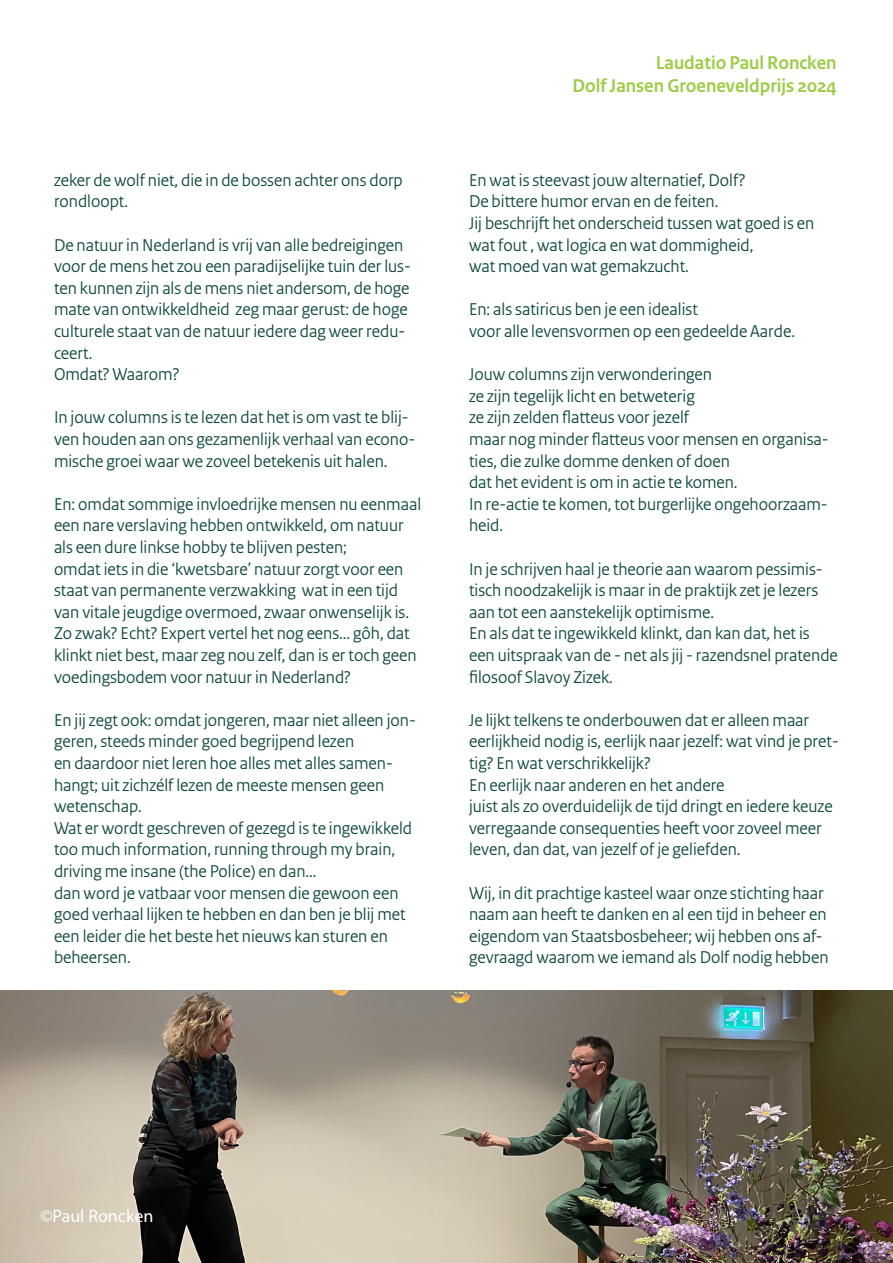
<style>
.page{position:relative;width:893px;height:1263px;background:#fff}
.page>*{position:absolute;margin:0;border:0;box-sizing:border-box;transform-origin:0 0}
.t1{font:700 19.5px "Rijksoverheid Sans Heading";color:#9ccc46}
.t2{font:18px/21.6px "Rijksoverheid Sans Heading";color:#0e493a}
.t3{font:18px "Myriad Pro";color:#fff}
</style>
<div class="page">
<img style="left:0;top:991px;width:893px;height:272px">
<p class="t2" style="left:54px;top:169px;width:350px">zeker de wolf niet, die in de bossen achter ons dorp rondloopt.</p>
<p class="t2" style="left:54px;top:234px;width:358px">De natuur in Nederland is vrij van alle bedreigingen voor de mens het zou een paradijselijke tuin der lus&shy;ten kunnen zijn als de mens niet andersom, de hoge mate van ontwikkeldheid zeg maar gerust: de hoge culturele staat van de natuur iedere dag weer redu&shy;ceert.</p>
<p class="t2" style="left:54px;top:364px;width:127px">Omdat? Waarom?</p>
<p class="t2" style="left:54px;top:407px;width:363px">In jouw columns is te lezen dat het is om vast te blij&shy;ven houden aan ons gezamenlijk verhaal van econo&shy;mische groei waar we zoveel betekenis uit halen.</p>
<p class="t2" style="left:54px;top:493px;width:369px">En: omdat sommige invloedrijke mensen nu eenmaal een nare verslaving hebben ontwikkeld, om natuur als een dure linkse hobby te blijven pesten;</p>
<p class="t2" style="left:54px;top:558px;width:357px">omdat iets in die ‘kwetsbare’ natuur zorgt voor een staat van permanente verzwakking wat in een tijd van vitale jeugdige overmoed, zwaar onwenselijk is.</p>
<p class="t2" style="left:54px;top:623px;width:364px">Zo zwak? Echt? Expert vertel het nog eens... gôh, dat klinkt niet best, maar zeg nou zelf, dan is er toch geen voedingsbodem voor natuur in Nederland?</p>
<p class="t2" style="left:54px;top:709px;width:363px">En jij zegt ook: omdat jongeren, maar niet alleen jon&shy;geren, steeds minder goed begrijpend lezen</p>
<p class="t2" style="left:54px;top:752px;width:340px">en daardoor niet leren hoe alles met alles samen&shy;hangt; uit zichzélf lezen de meeste mensen geen wetenschap.</p>
<p class="t2" style="left:54px;top:817px;width:359px">Wat er wordt geschreven of gezegd is te ingewikkeld</p>
<p class="t2" style="left:54px;top:839px;width:343px">too much information, running through my brain, driving me insane (the Police) en dan...</p>
<p class="t2" style="left:54px;top:882px;width:353px">dan word je vatbaar voor mensen die gewoon een goed verhaal lijken te hebben en dan ben je blij met een leider die het beste het nieuws kan sturen en beheersen.</p>
<p class="t1" style="left:656px;top:51px;width:182px">Laudatio Paul Roncken</p>
<p class="t1" style="left:572px;top:75px;width:266px">Dolf Jansen Groeneveldprijs 2024</p>
<p class="t2" style="left:469px;top:169px;width:278px">En wat is steevast jouw alternatief, Dolf?</p>
<p class="t2" style="left:469px;top:191px;width:251px">De bittere humor ervan en de feiten.</p>
<p class="t2" style="left:469px;top:212px;width:347px">Jij beschrijft het onderscheid tussen wat goed is en wat fout , wat logica en wat dommigheid,</p>
<p class="t2" style="left:469px;top:256px;width:221px">wat moed van wat gemakzucht.</p>
<p class="t2" style="left:469px;top:299px;width:230px">En: als satiricus ben je een idealist</p>
<p class="t2" style="left:469px;top:320px;width:327px">voor alle levensvormen op een gedeelde Aarde.</p>
<p class="t2" style="left:469px;top:364px;width:245px">Jouw columns zijn verwonderingen</p>
<p class="t2" style="left:469px;top:385px;width:227px">ze zijn tegelijk licht en betweterig</p>
<p class="t2" style="left:469px;top:407px;width:222px">ze zijn zelden flatteus voor jezelf</p>
<p class="t2" style="left:469px;top:428px;width:361px">maar nog minder flatteus voor mensen en organisa&shy;ties, die zulke domme denken of doen</p>
<p class="t2" style="left:469px;top:472px;width:270px">dat het evident is om in actie te komen.</p>
<p class="t2" style="left:469px;top:493px;width:360px">In re-actie te komen, tot burgerlijke ongehoorzaam&shy;heid.</p>
<p class="t2" style="left:469px;top:558px;width:355px">In je schrijven haal je theorie aan waarom pessimis&shy;tisch noodzakelijk is maar in de praktijk zet je lezers aan tot een aanstekelijk optimisme.</p>
<p class="t2" style="left:469px;top:623px;width:370px">En als dat te ingewikkeld klinkt, dan kan dat, het is een uitspraak van de - net als jij - razendsnel pratende filosoof Slavoy Zizek.</p>
<p class="t2" style="left:469px;top:709px;width:371px">Je lijkt telkens te onderbouwen dat er alleen maar eerlijkheid nodig is, eerlijk naar jezelf: wat vind je pret&shy;tig? En wat verschrikkelijk?</p>
<p class="t2" style="left:469px;top:774px;width:257px">En eerlijk naar anderen en het andere</p>
<p class="t2" style="left:469px;top:796px;width:365px">juist als zo overduidelijk de tijd dringt en iedere keuze verregaande consequenties heeft voor zoveel meer leven, dan dat, van jezelf of je geliefden.</p>
<p class="t2" style="left:469px;top:882px;width:361px">Wij, in dit prachtige kasteel waar onze stichting haar naam aan heeft te danken en al een tijd in beheer en eigendom van Staatsbosbeheer; wij hebben ons af&shy;gevraagd waarom we iemand als Dolf nodig hebben</p>
<p class="t3" style="left:40px;top:1205px;width:115px">©Paul Roncken</p>
</div>
